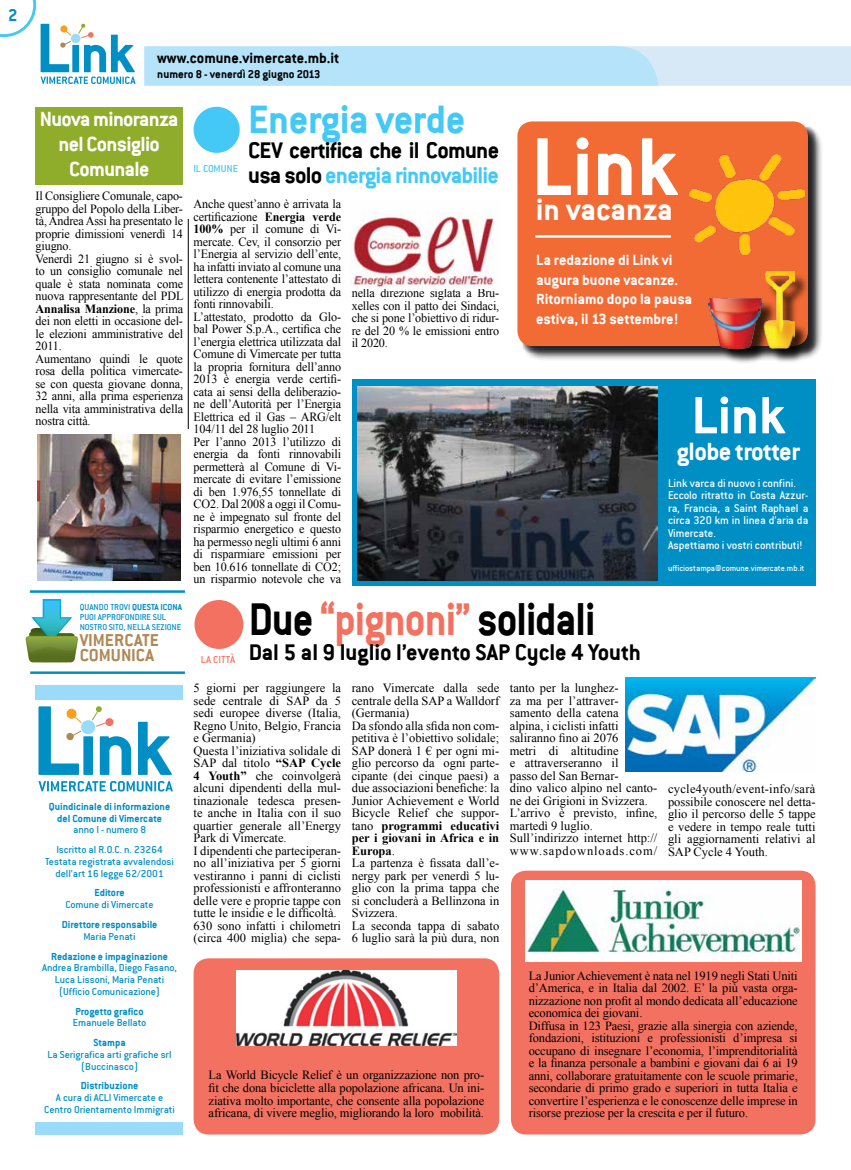
<style>
.page{position:relative;width:851px;height:1170px;background:#fff}
.page>*{position:absolute;margin:0;border:0;box-sizing:border-box;transform-origin:0 0}
.t1{font:700 90px "Conduit ITC";color:#fff}
.t2{font:700 57.5px "Conduit ITC";color:#fff}
.t3{font:700 50.62px "Conduit ITC";letter-spacing:-.02em;color:#000;scale:.89 1}
.t4{font:700 43.75px "Conduit ITC";letter-spacing:-.01em;color:#44c8f5}
.t5{font:700 33.75px "Conduit ITC";color:#fff}
.t6{font:700 27.5px "Conduit ITC";letter-spacing:-.02em;color:#fff}
.t7{font:700 25px/25px "Conduit ITC";letter-spacing:-.03em;color:#000}
.t8{font:700 25px "Conduit ITC";color:#000}
.t9{font:700 22.5px/25px "Conduit ITC";letter-spacing:-.03em;color:#fff;text-align:center}
.t10{font:700 19px/15.5px "Conduit ITC";color:#af8855}
.t11{font:700 18.75px "Conduit ITC";color:#008fc5}
.t12{font:700 16.25px/19.5px "Conduit ITC";color:#fff}
.t13{font:700 16.25px "Conduit ITC";color:#000}
.t14{font:12.5px/12.5px "Times New Roman";letter-spacing:-.01em;color:#000}
.t15{font:12.5px/12.5px "Conduit ITC";color:#fff}
.t16{font:700 12.5px "Conduit ITC";color:#000}
.t17{font:11.25px/11.8px "Conduit ITC";color:#008fc5;text-align:center}
.t18{font:700 11.25px/11.8px "Conduit ITC";color:#008fc5;text-align:center}
.t19{font:11.25px "Conduit ITC";letter-spacing:-.01em;color:#44c8f5}
.t20{font:11.25px "Conduit ITC";color:#f37160}
.t21{font:9.5px/10px "Conduit ITC";color:#008fc5}
.t22{font:9.38px "Conduit ITC";color:#fff}
.s1{font-weight:700}
.s2{color:#44c8f5}
.s3{color:#f37160}
</style>
<div class="page">
<svg style="left:144px;top:46px;width:706px;height:40px"></svg>
<div style="left:193px;top:958px;width:306px;height:176px;background:#f37160;border-radius:15px"></div>
<div style="left:35px;top:107px;width:148px;height:78px;background:#8fac2a"></div>
<div style="left:511px;top:870px;width:304px;height:264px;background:#f37160;border-radius:15px"></div>
<svg style="left:38px;top:706px;width:134px;height:68px"></svg>
<svg style="left:38px;top:781px;width:135px;height:10px"></svg>
<div style="left:36px;top:685px;width:147px;height:14px;background:#9adbf9"></div>
<div style="left:36px;top:1122px;width:147px;height:12px;background:#9adbf9"></div>
<svg style="left:0;top:0;width:135px;height:84px"></svg>
<svg style="left:25px;top:599px;width:53px;height:63px"></svg>
<hr style="left:30px;top:671px;width:155px;height:3px;background:#008fc5">
<hr style="left:30px;top:590px;width:155px;height:2px;background:#008fc5">
<div style="left:193px;top:107px;width:47px;height:46px;background:#44c8f5;border-radius:50%"></div>
<div style="left:194px;top:600px;width:49px;height:49px;background:#f37160;border-radius:50%"></div>
<img style="left:350px;top:212px;width:144px;height:76px">
<div style="left:351px;top:379px;width:464px;height:207px;background:#008fc5"></div>
<img style="left:358px;top:386px;width:299px;height:194px">
<div style="left:519px;top:123px;width:304px;height:239px;background:#000;opacity:.75"></div>
<div style="left:517px;top:121px;width:290px;height:225px;background:#f26a34;border-radius:15px"></div>
<img style="left:689px;top:155px;width:115px;height:100px">
<div style="left:710px;top:273px;width:99px;height:91px;background:#000;opacity:.75"></div>
<img style="left:708px;top:271px;width:86px;height:77px">
<hr style="left:535px;top:235px;width:135px;height:3px;background:#fff">
<img style="left:525px;top:880px;width:275px;height:81px">
<img style="left:236px;top:970px;width:220px;height:75px">
<img style="left:625px;top:677px;width:190px;height:94px">
<img style="left:38px;top:434px;width:142px;height:146px">
<hr style="left:188px;top:219px;width:1px;height:210px;background:#000">
<h3 class="t11" style="left:8px;top:4px;width:11px">2</h3>
<h3 class="t13" style="left:157px;top:48px;width:183px">www.comune.vimercate.mb.it</h3>
<p class="t16" style="left:157px;top:67px;width:165px">numero 8 - venerdì 28 giugno 2013</p>
<h3 class="t9" style="left:40px;top:106px;width:140px">Nuova minoranza nel Consiglio<br>Comunale</h3>
<p class="t14" style="left:36px;top:189px;width:149px">Il Consigliere Comunale, capo&shy;gruppo del Popolo della Liber&shy;tà, Andrea Assi ha presentato le proprie dimissioni venerdì 14 giugno.<br>Venerdì 21 giugno si è svol&shy;to un consiglio comunale nel quale è stata nominata come nuova rappresentante del PDL<br><span class="s1">Annalisa Manzione</span>, la prima dei non eletti in occasione del&shy;le elezioni amministrative del<br>2011.<br>Aumentano quindi le quote rosa della politica vimercate&shy;se con questa giovane donna,<br>32 anni, alla prima esperienza nella vita amministrativa della nostra città.</p>
<p class="t19" style="left:193px;top:162px;width:46px">IL COMUNE</p>
<h3 class="t4" style="left:248px;top:94px;width:219px">Energia verde</h3>
<h3 class="t7" style="left:248px;top:137px;width:252px">CEV certifica che il Comune usa solo <span class="s2">energia rinnovabilie</span></h3>
<p class="t14" style="left:193px;top:197px;width:149px">Anche quest’anno è arrivata la certificazione <span class="s1">Energia verde<br>100%</span> per il comune di Vi&shy;mercate. Cev, il consorzio per l’Energia al servizio dell’ente, ha infatti inviato al comune una lettera contenente l’attestato di utilizzo di energia prodotta da fonti rinnovabili.<br>L’attestato, prodotto da Glo&shy;bal Power S.p.A., certifica che l’energia elettrica utilizzata dal<br>Comune di Vimercate per tutta la propria fornitura dell’anno<br>2013 è energia verde certifi&shy;cata ai sensi della deliberazio&shy;ne dell’Autorità per l’Energia<br>Elettrica ed il Gas – ARG/elt<br>104/11 del 28 luglio 2011<br>Per l’anno 2013 l’utilizzo di energia da fonti rinnovabili permetterà al Comune di Vi&shy;mercate di evitare l’emissione di ben 1.976,55 tonnellate di<br>CO2. Dal 2008 a oggi il Comu&shy;ne è impegnato sul fronte del risparmio energetico e questo ha permesso negli ultimi 6 anni di risparmiare emissioni per ben 10.616 tonnellate di CO2; un risparmio notevole che va</p>
<p class="t14" style="left:351px;top:286px;width:149px;text-align:justify">nella direzione siglata a Bru&shy;xelles con il patto dei Sindaci, che si pone l’obiettivo di ridur&shy;re del 20 % le emissioni entro il 2020.</p>
<h1 class="t1" style="left:531px;top:114px;width:147px">Link</h1>
<h3 class="t5" style="left:535px;top:190px;width:138px">in vacanza</h3>
<h3 class="t12" style="left:536px;top:250px;width:157px">La redazione di Link vi augura buone vacanze.<br>Ritorniamo dopo la pausa estiva, il 13 settembre!</h3>
<h2 class="t2" style="left:691px;top:381px;width:95px">Link</h2>
<h3 class="t6" style="left:676px;top:435px;width:125px">globe trotter</h3>
<p class="t15" style="left:668px;top:476px;width:142px">Link varca di nuovo i confini.<br>Eccolo ritratto in Costa Azzur&shy;ra, Francia, a Saint Raphael a circa 320 km in linea d’aria da<br>Vimercate.<br>Aspettiamo i vostri contributi!</p>
<p class="t22" style="left:668px;top:562px;width:138px">ufficiostampa@comune.vimercate.mb.it</p>
<p class="t21" style="left:80px;top:602px;width:104px">QUANDO TROVI <span class="s1">QUESTA ICONA<br></span>PUOI APPROFONDIRE SUL<br>NOSTRO SITO, NELLA SEZIONE</p>
<h3 class="t10" style="left:80px;top:631px;width:81px">VIMERCATE<br>COMUNICA</h3>
<p class="t18" style="left:49px;top:800px;width:123px">Quindicinale di informazione del Comune di Vimercate</p>
<p class="t17" style="left:56px;top:819px;width:108px;line-height:19.8px">anno I - numero 8<br>Iscritto al R.O.C. n. 23264</p>
<p class="t17" style="left:45px;top:855px;width:130px">Testata registrata avvalendosi dell’art 16 legge 62/2001</p>
<p class="t18" style="left:94px;top:886px;width:32px">Editore</p>
<p class="t17" style="left:65px;top:898px;width:90px">Comune di Vimercate</p>
<p class="t18" style="left:62px;top:918px;width:97px">Direttore responsabile</p>
<p class="t17" style="left:83px;top:930px;width:54px">Maria Penati</p>
<p class="t18" style="left:51px;top:949px;width:118px">Redazione e impaginazione</p>
<p class="t17" style="left:42px;top:961px;width:136px">Andrea Brambilla, Diego Fasano,<br>Luca Lissoni, Maria Penati (Ufficio Comunicazione)</p>
<p class="t18" style="left:76px;top:1004px;width:69px">Progetto grafico</p>
<p class="t17" style="left:73px;top:1016px;width:75px">Emanuele Bellato</p>
<p class="t18" style="left:93px;top:1036px;width:34px">Stampa</p>
<p class="t17" style="left:48px;top:1048px;width:125px">La Serigrafica arti grafiche srl (Buccinasco)</p>
<p class="t18" style="left:81px;top:1079px;width:59px">Distribuzione</p>
<p class="t17" style="left:44px;top:1091px;width:132px">A cura di ACLI Vimercate e<br>Centro Orientamento Immigrati</p>
<p class="t20" style="left:201px;top:652px;width:36px">lacittà</p>
<h3 class="t3" style="left:249px;top:589px;width:391px">Due <span class="s3">“pignoni”</span> solidali</h3>
<h3 class="t8" style="left:249px;top:637px;width:393px">Dal 5 al 9 luglio l’evento SAP Cycle 4 Youth</h3>
<p class="t14" style="left:193px;top:681px;width:149px">5 giorni per raggiungere la sede centrale di SAP da 5 sedi europee diverse (Italia,<br>Regno Unito, Belgio, Francia e Germania)<br>Questa l’iniziativa solidale di<br>SAP dal titolo <span class="s1">“SAP Cycle<br>4 Youth”</span> che coinvolgerà alcuni dipendenti della mul&shy;tinazionale tedesca presen&shy;te anche in Italia con il suo quartier generale all’Energy<br>Park di Vimercate.<br>I dipendenti che parteciperan&shy;no all’iniziativa per 5 giorni vestiranno i panni di ciclisti professionisti e affronteranno delle vere e proprie tappe con tutte le insidie e le difficoltà.<br>630 sono infatti i chilometri (circa 400 miglia) che sepa-</p>
<p class="t14" style="left:352px;top:681px;width:149px">rano Vimercate dalla sede centrale della SAP a Walldorf (Germania)<br>Da sfondo alla sfida non com&shy;petitiva è l’obiettivo solidale;<br>SAP donerà 1 € per ogni mi&shy;glio percorso da ogni parte&shy;cipante (dei cinque paesi) a due associazioni benefiche: la<br>Junior Achievement e World<br>Bicycle Relief che suppor&shy;tano <span class="s1">programmi educativi per i giovani in Africa e in<br>Europa</span>.<br>La partenza è fissata dall’e&shy;nergy park per venerdì 5 lu&shy;glio con la prima tappa che si concluderà a Bellinzona in<br>Svizzera.<br>La seconda tappa di sabato<br>6 luglio sarà la più dura, non</p>
<p class="t14" style="left:510px;top:681px;width:149px">tanto per la lunghez-<br>za ma per l’attraver&shy;samento della catena<br>alpina, i ciclisti infatti saliranno fino ai 2076<br>metri di altitudine<br>e attraverseranno il<br>passo del San Bernar-<br>dino valico alpino nel canto&shy;ne dei Grigioni in Svizzera.<br>L’arrivo è previsto, infine, martedì 9 luglio.<br>Sull’indirizzo internet http:// www.sapdownloads.com/</p>
<p class="t14" style="left:668px;top:782px;width:149px;text-align:justify">cycle4youth/event-info/sarà possibile conoscere nel detta&shy;glio il percorso delle 5 tappe e vedere in tempo reale tutti gli aggiornamenti relativi al SAP Cycle 4 Youth.</p>
<p class="t14" style="left:208px;top:1068px;width:277px;text-align:justify">La World Bicycle Relief è un organizzazione non pro&shy;fit che dona biciclette alla popolazione africana. Un ini&shy;ziativa molto importante, che consente alla popolazione africana, di vivere meglio, migliorando la loro mobilità.</p>
<p class="t14" style="left:528px;top:968px;width:270px">La Junior Achievement è nata nel 1919 negli Stati Uniti d’America, e in Italia dal 2002. E’ la più vasta orga&shy;nizzazione non profit al mondo dedicata all’educazione economica dei giovani.<br>Diffusa in 123 Paesi, grazie alla sinergia con aziende, fondazioni, istituzioni e professionisti d’impresa si occupano di insegnare l’economia, l’imprenditorialità e la finanza personale a bambini e giovani dai 6 ai 19 anni, collaborare gratuitamente con le scuole primarie, secondarie di primo grado e superiori in tutta Italia e convertire l’esperienza e le conoscenze delle imprese in risorse preziose per la crescita e per il futuro.</p>
</div>
